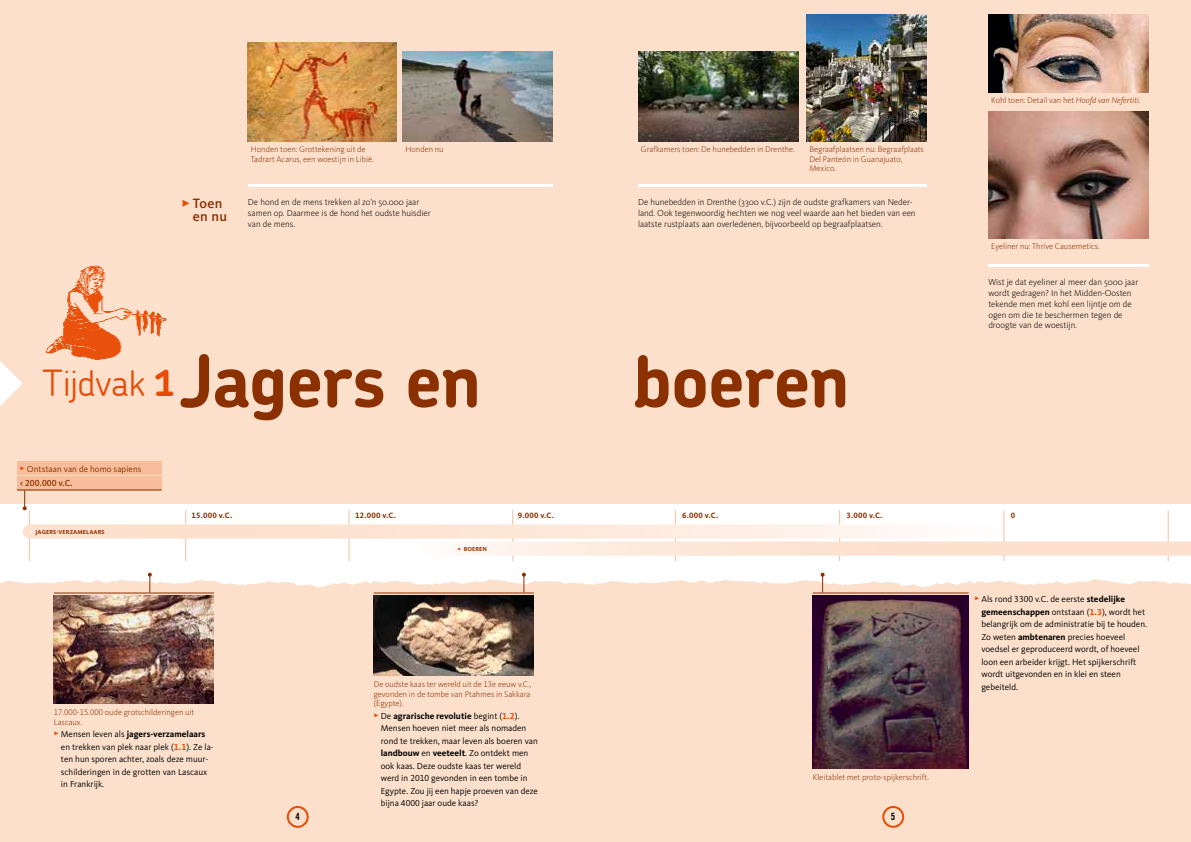
<style>
.page{position:relative;width:1191px;height:842px;background:#fce0cc}
.page>*{position:absolute;margin:0;border:0;box-sizing:border-box;transform-origin:0 0}
.t1{font:700 72px "Chevin";letter-spacing:-.02em;color:#8b3000}
.t2{font:500 14px/12.5px "Kievit OT";color:#8b3000}
.t3{font:10px "Trade Gothic LT Std Bd Cn 20";color:#000}
.t4{font:9px/12.5px "Kievit OT";color:#000}
.t5{font:300 9px/10.8px "Kievit OT";color:#000}
.t6{font:9px/13.9px "Kievit OT";color:#8b3000}
.t7{font:300 8.5px/9.5px "Kievit OT";color:#8b3000}
.t8{font:700 8px "Kievit OT";letter-spacing:.02em;color:#8b3000}
.t9{font:700 6px "Kievit OT";letter-spacing:.02em;color:#8b3000}
.s1{color:#e84c04}
.s2{font-weight:500}
.s3{font-style:italic}
.s4{color:#fff}
.s5{font-weight:700}
.s6{font-weight:700;color:#e84c04}
</style>
<div class="page">
<hr style="left:248px;top:184px;width:305px;height:3px;background:#fff">
<hr style="left:638px;top:184px;width:288px;height:3px;background:#fff">
<hr style="left:988px;top:264px;width:160px;height:3px;background:#fff">
<div style="left:0;top:505px;width:1191px;height:68px;background:#fff"></div>
<div style="left:17px;top:462px;width:145px;height:13px;background:#f8be9b"></div>
<div style="left:17px;top:476px;width:145px;height:14px;background:#f8be9b"></div>
<hr style="left:1167px;top:510px;width:1px;height:51px;background:#f8be9b">
<hr style="left:29px;top:510px;width:1px;height:51px;background:#f8be9b">
<hr style="left:512px;top:510px;width:1px;height:51px;background:#f8be9b">
<hr style="left:675px;top:510px;width:1px;height:51px;background:#f8be9b">
<hr style="left:839px;top:510px;width:1px;height:51px;background:#f8be9b">
<hr style="left:1003px;top:510px;width:1px;height:51px;background:#f8be9b">
<hr style="left:185px;top:510px;width:1px;height:51px;background:#f8be9b">
<hr style="left:348px;top:510px;width:1px;height:51px;background:#f8be9b">
<svg style="left:23px;top:524px;width:973px;height:15px"></svg>
<svg style="left:23px;top:490px;width:4px;height:20px"></svg>
<svg style="left:0;top:536px;width:1191px;height:56px"></svg>
<hr style="left:17px;top:489px;width:145px;height:1px;background:#8b3000">
<hr style="left:54px;top:592px;width:160px;height:1px;background:#8b3000">
<hr style="left:374px;top:592px;width:160px;height:1px;background:#8b3000">
<hr style="left:812px;top:592px;width:156px;height:1px;background:#8b3000">
<img style="left:812px;top:595px;width:156px;height:173px">
<img style="left:248px;top:43px;width:149px;height:99px">
<img style="left:988px;top:14px;width:160px;height:78px">
<img style="left:638px;top:52px;width:160px;height:90px">
<img style="left:403px;top:52px;width:150px;height:90px">
<img style="left:988px;top:111px;width:160px;height:128px">
<img style="left:806px;top:14px;width:120px;height:128px">
<img style="left:374px;top:595px;width:160px;height:80px">
<img style="left:54px;top:595px;width:160px;height:108px">
<img style="left:45px;top:265px;width:122px;height:95px">
<svg style="left:0;top:361px;width:23px;height:45px"></svg>
<div style="left:882px;top:806px;width:22px;height:22px;border:2px solid #e84c04;border-radius:50%"></div>
<div style="left:287px;top:806px;width:22px;height:22px;border:2px solid #e84c04;border-radius:50%"></div>
<h2 class="t2" style="left:193px;top:197px;width:35px;text-indent:-11px"><span class="s1">✓</span>Toen en nu</h2>
<p class="t7" style="left:251px;top:145px;width:124px">Honden toen: Grottekening uit de<br>Tadrart Acarus, een woestijn in Libië.</p>
<p class="t7" style="left:405px;top:145px;width:40px">Honden nu</p>
<p class="t7" style="left:641px;top:145px;width:156px">Grafkamers toen: De hunebedden in Drenthe.</p>
<p class="t7" style="left:809px;top:145px;width:116px">Begraafplaatsen nu: Begraafplaats<br>Del Panteón in Guanajuato,<br>Mexico.</p>
<p class="t5" style="left:248px;top:197px;width:184px">De hond en de mens trekken al zo’n 50.000 jaar samen op. Daarmee is de hond het oudste huisdier van de mens.</p>
<p class="t5" style="left:638px;top:197px;width:279px">De hunebedden in Drenthe (3300 v.C.) zijn de oudste grafkamers van Neder&shy;land. Ook tegenwoordig hechten we nog veel waarde aan het bieden van een laatste rustplaats aan overledenen, bijvoorbeeld op begraafplaatsen.</p>
<h1 class="t1" style="left:43px;top:334px;width:440px"><sup>Tijdvak</sup> <sup>1</sup> Jagers en</h1>
<h1 class="t1" style="left:632px;top:334px;width:219px">boeren</h1>
<p class="t6" style="left:20px;top:462px;width:123px"><span class="s1">✓</span> Ontstaan van de homo sapiens <span class="s2">&lt; 200.000 v.C.</span></p>
<p class="t7" style="left:991px;top:95px;width:151px">Kohl toen: Detail van het <span class="s3">Hoofd van Nefertiti</span>.</p>
<p class="t7" style="left:991px;top:242px;width:110px">Eyeliner nu: Thrive Causemetics.</p>
<p class="t5" style="left:988px;top:277px;width:151px">Wist je dat eyeliner al meer dan 5000 jaar wordt gedragen? In het Midden-Oosten tekende men met kohl een lijntje om de ogen om die te beschermen tegen de droogte van de woestijn.</p>
<p class="t9" style="left:30px;top:528px;width:76px"><span class="s4">✓</span> JAGERS-VERZAMELAARS</p>
<p class="t8" style="left:192px;top:510px;width:42px">15.000 v.C.</p>
<p class="t8" style="left:355px;top:510px;width:42px">12.000 v.C.</p>
<p class="t8" style="left:518px;top:510px;width:38px">9.000 v.C.</p>
<p class="t8" style="left:682px;top:510px;width:38px">6.000 v.C.</p>
<p class="t8" style="left:846px;top:510px;width:38px">3.000 v.C.</p>
<p class="t8" style="left:1010px;top:510px;width:6px">0</p>
<p class="t9" style="left:458px;top:545px;width:31px"><span class="s1">✓</span> BOEREN</p>
<p class="t7" style="left:54px;top:708px;width:142px">17.000-15.000 oude grotschilderingen uit<br>Lascaux.</p>
<p class="t4" style="left:61px;top:728px;width:154px;text-indent:-7px"><span class="s1">✓</span> Mensen leven als <span class="s5">jagers-verzamelaars </span>en trekken van plek naar plek (<span class="s6">1.1</span>). Ze la&shy;ten hun sporen achter, zoals deze muur&shy;schilderingen in de grotten van Lascaux in Frankrijk.</p>
<p class="t7" style="left:374px;top:679px;width:159px;text-align:justify">De oudste kaas ter wereld uit de 13e eeuw v.C., gevonden in de tombe van Ptahmes in Sakkara (Egypte).</p>
<p class="t4" style="left:381px;top:709px;width:159px;text-indent:-7px"><span class="s1">✓</span> De <span class="s5">agrarische revolutie</span> begint (<span class="s6">1.2</span>).<br>Mensen hoeven niet meer als nomaden rond te trekken, maar leven als boeren van <span class="s5">landbouw</span> en <span class="s5">veeteelt</span>. Zo ontdekt men ook kaas. Deze oudste kaas ter wereld werd in 2010 gevonden in een tombe in Egypte. Zou jij een hapje proeven van deze bijna 4000 jaar oude kaas?</p>
<p class="t7" style="left:812px;top:773px;width:118px">Kleitablet met proto-spijkerschrift.</p>
<p class="t3" style="left:295px;top:810px;width:6px">4</p>
<p class="t3" style="left:891px;top:810px;width:6px">5</p>
<p class="t4" style="left:981px;top:593px;width:167px;text-indent:-7px"><span class="s1">✓</span> Als rond 3300 v.C. de eerste <span class="s5">stedelijke gemeenschappen</span> ontstaan (<span class="s6">1.3</span>), wordt het belangrijk om de administratie bij te houden.<br>Zo weten <span class="s5">ambtenaren</span> precies hoeveel voedsel er geproduceerd wordt, of hoeveel loon een arbeider krijgt. Het spijkerschrift wordt uitgevonden en in klei en steen gebeiteld.</p>
</div>
